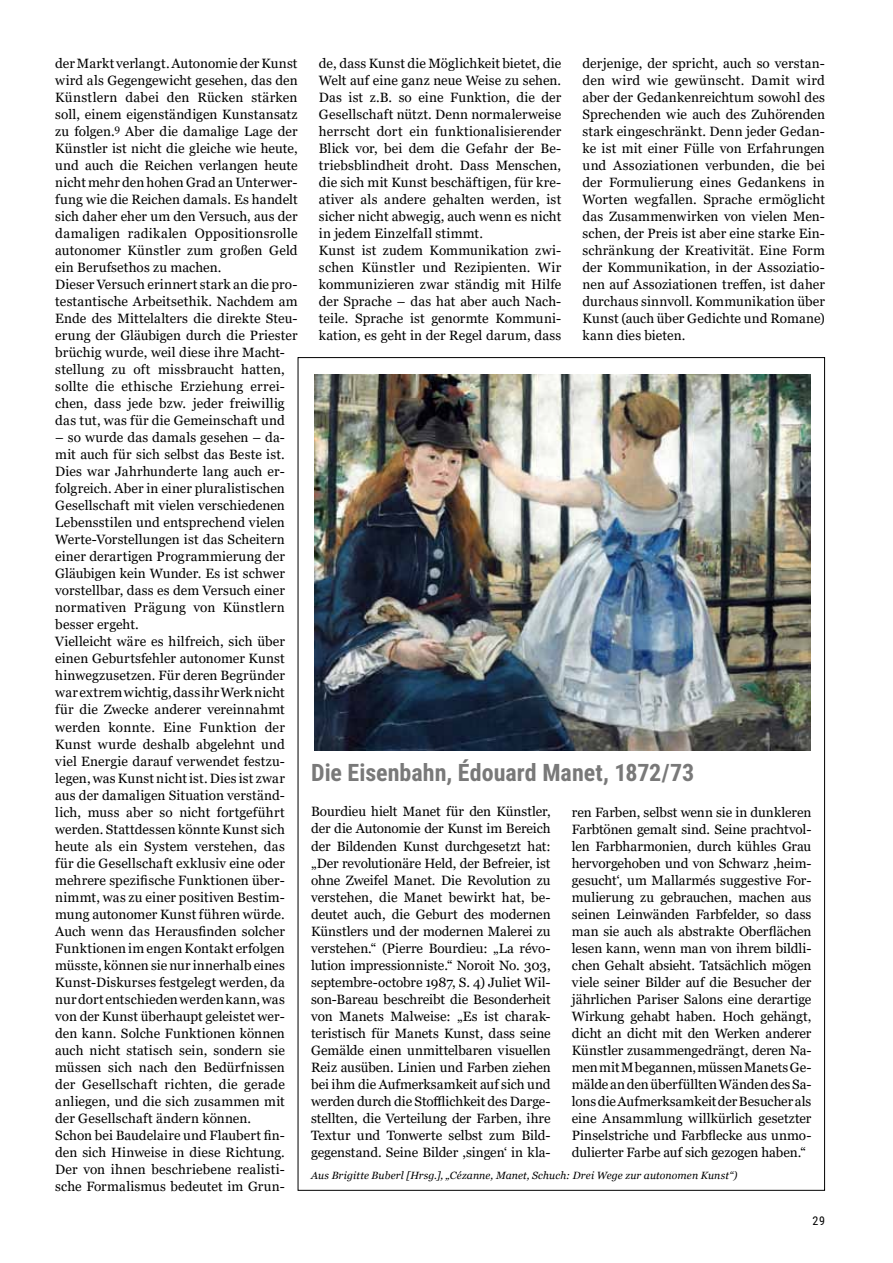
<style>
.page{position:relative;width:893px;height:1263px;background:#fff}
.page>*{position:absolute;margin:0;border:0;box-sizing:border-box;transform-origin:0 0}
.t1{font:700 24px "Roboto Condensed";color:#797979}
.t2{font:13.5px/17px "Georgia";letter-spacing:.01em;color:#000}
.t3{font:12px "Roboto Condensed";color:#000}
.t4{font:italic 10.5px "Georgia";letter-spacing:.01em;color:#000}
</style>
<div class="page">
<img style="left:315px;top:374px;width:495px;height:376px">
<p class="t2" style="left:55px;top:55px;width:244px">der Markt verlangt. Autonomie der Kunst wird als Gegengewicht gesehen, das den Künstlern dabei den Rücken stärken soll, einem eigenständigen Kunstansatz zu folgen.<sup>9</sup> Aber die damalige Lage der Künstler ist nicht die gleiche wie heute, und auch die Reichen verlangen heute nicht mehr den hohen Grad an Unterwer&shy;fung wie die Reichen damals. Es handelt sich daher eher um den Versuch, aus der damaligen radikalen Oppositionsrolle autonomer Künstler zum großen Geld ein Berufsethos zu machen.<br>Dieser Versuch erinnert stark an die pro&shy;testantische Arbeitsethik. Nachdem am Ende des Mittelalters die direkte Steu&shy;erung der Gläubigen durch die Priester brüchig wurde, weil diese ihre Macht&shy;stellung zu oft missbraucht hatten, sollte die ethische Erziehung errei&shy;chen, dass jede bzw. jeder freiwillig das tut, was für die Gemeinschaft und</p>
<p class="t2" style="left:55px;top:429px;width:231px">– so wurde das damals gesehen – da&shy;mit auch für sich selbst das Beste ist.<br>Dies war Jahrhunderte lang auch er&shy;folgreich. Aber in einer pluralistischen Gesellschaft mit vielen verschiedenen Lebensstilen und entsprechend vielen Werte-Vorstellungen ist das Scheitern einer derartigen Programmierung der Gläubigen kein Wunder. Es ist schwer vorstellbar, dass es dem Versuch einer normativen Prägung von Künstlern besser ergeht.<br>Vielleicht wäre es hilfreich, sich über einen Geburtsfehler autonomer Kunst hinwegzusetzen. Für deren Begründer war extrem wichtig, dass ihr Werk nicht für die Zwecke anderer vereinnahmt werden konnte. Eine Funktion der Kunst wurde deshalb abgelehnt und viel Energie darauf verwendet festzu&shy;legen, was Kunst nicht ist. Dies ist zwar aus der damaligen Situation verständ&shy;lich, muss aber so nicht fortgeführt werden. Stattdessen könnte Kunst sich heute als ein System verstehen, das für die Gesellschaft exklusiv eine oder mehrere spezifische Funktionen über&shy;nimmt, was zu einer positiven Bestim&shy;mung autonomer Kunst führen würde.<br>Auch wenn das Herausfinden solcher Funktionen im engen Kontakt erfolgen müsste, können sie nur innerhalb eines Kunst-Diskurses festgelegt werden, da nur dort entschieden werden kann, was von der Kunst überhaupt geleistet wer&shy;den kann. Solche Funktionen können auch nicht statisch sein, sondern sie müssen sich nach den Bedürfnissen der Gesellschaft richten, die gerade anliegen, und die sich zusammen mit der Gesellschaft ändern können.<br>Schon bei Baudelaire und Flaubert fin&shy;den sich Hinweise in diese Richtung.<br>Der von ihnen beschriebene realisti&shy;sche Formalismus bedeutet im Grun-</p>
<p class="t2" style="left:319px;top:55px;width:244px">de, dass Kunst die Möglichkeit bietet, die Welt auf eine ganz neue Weise zu sehen.<br>Das ist z.B. so eine Funktion, die der Gesellschaft nützt. Denn normalerweise herrscht dort ein funktionalisierender Blick vor, bei dem die Gefahr der Be&shy;triebsblindheit droht. Dass Menschen, die sich mit Kunst beschäftigen, für kre&shy;ativer als andere gehalten werden, ist sicher nicht abwegig, auch wenn es nicht in jedem Einzelfall stimmt.<br>Kunst ist zudem Kommunikation zwi&shy;schen Künstler und Rezipienten. Wir kommunizieren zwar ständig mit Hilfe der Sprache – das hat aber auch Nach&shy;teile. Sprache ist genormte Kommuni&shy;kation, es geht in der Regel darum, dass</p>
<p class="t2" style="left:583px;top:55px;width:244px;text-align:justify">derjenige, der spricht, auch so verstan&shy;den wird wie gewünscht. Damit wird aber der Gedankenreichtum sowohl des Sprechenden wie auch des Zuhörenden stark eingeschränkt. Denn jeder Gedan&shy;ke ist mit einer Fülle von Erfahrungen und Assoziationen verbunden, die bei der Formulierung eines Gedankens in Worten wegfallen. Sprache ermöglicht das Zusammenwirken von vielen Men&shy;schen, der Preis ist aber eine starke Ein&shy;schränkung der Kreativität. Eine Form der Kommunikation, in der Assoziatio&shy;nen auf Assoziationen treffen, ist daher durchaus sinnvoll. Kommunikation über Kunst (auch über Gedichte und Romane) kann dies bieten.</p>
<h1 class="t1" style="left:311px;top:756px;width:385px">Die Eisenbahn, Édouard Manet, 1872/73</h1>
<p class="t2" style="left:311px;top:804px;width:241px;text-align:justify">Bourdieu hielt Manet für den Künstler, der die Autonomie der Kunst im Bereich der Bildenden Kunst durchgesetzt hat: „Der revolutionäre Held, der Befreier, ist ohne Zweifel Manet. Die Revolution zu verstehen, die Manet bewirkt hat, be&shy;deutet auch, die Geburt des modernen Künstlers und der modernen Malerei zu verstehen.“ (Pierre Bourdieu: „La révo&shy;lution impressionniste.“ Noroit No. 303, septembre-octobre 1987, S. 4) Juliet Wil&shy;son-Bareau beschreibt die Besonderheit von Manets Malweise: „Es ist charak&shy;teristisch für Manets Kunst, dass seine Gemälde einen unmittelbaren visuellen Reiz ausüben. Linien und Farben ziehen bei ihm die Aufmerksamkeit auf sich und werden durch die Stofflichkeit des Darge&shy;stellten, die Verteilung der Farben, ihre Textur und Tonwerte selbst zum Bild&shy;gegenstand. Seine Bilder ,singen‘ in kla-</p>
<p class="t2" style="left:572px;top:804px;width:241px;text-align:justify">ren Farben, selbst wenn sie in dunkleren Farbtönen gemalt sind. Seine prachtvol&shy;len Farbharmonien, durch kühles Grau hervorgehoben und von Schwarz ,heim&shy;gesucht‘, um Mallarmés suggestive For&shy;mulierung zu gebrauchen, machen aus seinen Leinwänden Farbfelder, so dass man sie auch als abstrakte Oberflächen lesen kann, wenn man von ihrem bildli&shy;chen Gehalt absieht. Tatsächlich mögen viele seiner Bilder auf die Besucher der jährlichen Pariser Salons eine derartige Wirkung gehabt haben. Hoch gehängt, dicht an dicht mit den Werken anderer Künstler zusammengedrängt, deren Na&shy;men mit M begannen, müssen Manets Ge&shy;mälde an den überfüllten Wänden des Sa&shy;lons die Aufmerksamkeit der Besucher als eine Ansammlung willkürlich gesetzter Pinselstriche und Farbflecke aus unmo&shy;dulierter Farbe auf sich gezogen haben.“</p>
<p class="t4" style="left:311px;top:1168px;width:428px">Aus Brigitte Buberl [Hrsg.], „Cézanne, Manet, Schuch: Drei Wege zur autonomen Kunst“)</p>
<p class="t3" style="left:813px;top:1212px;width:14px">29</p>
</div>
